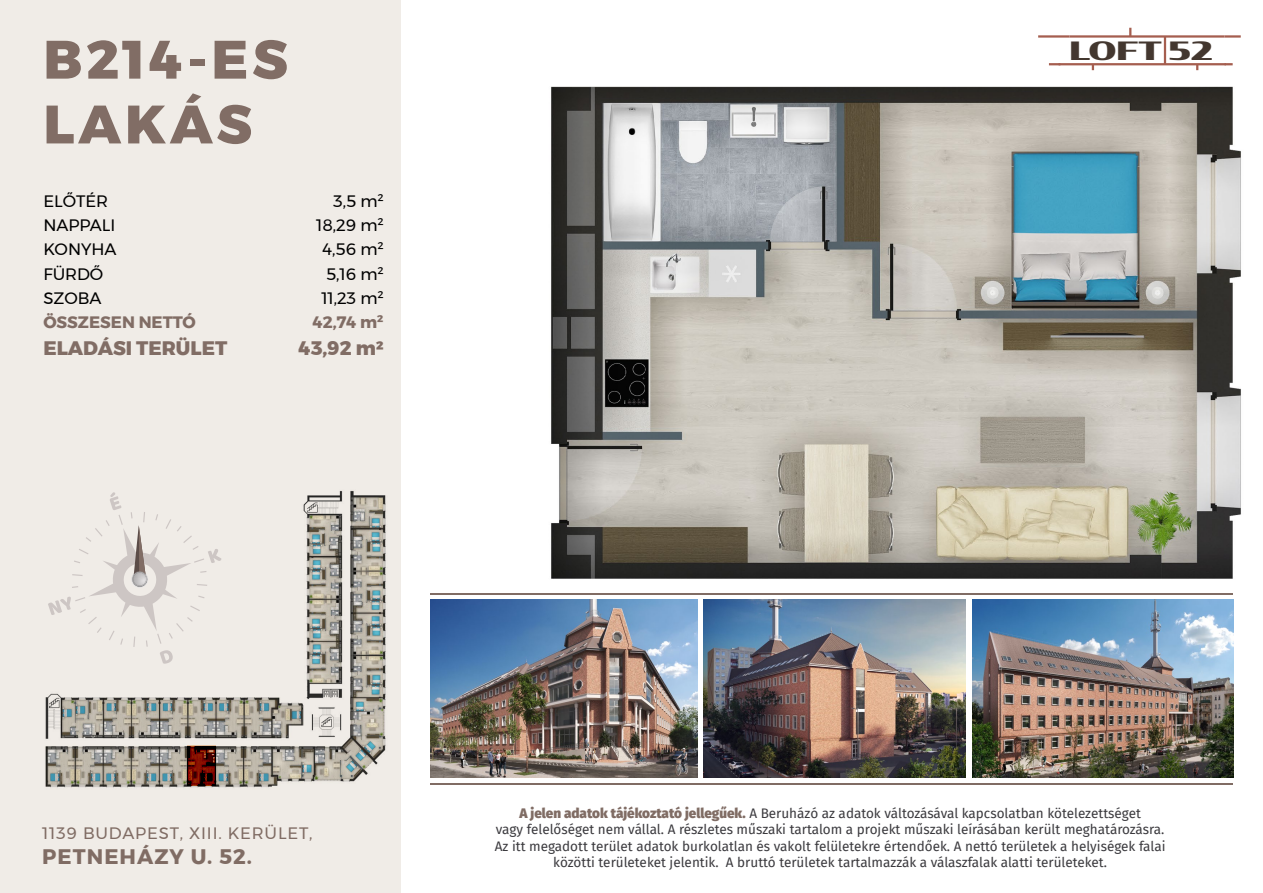
<style>
.page{position:relative;width:1263px;height:893px;background:#fff}
.page>*{position:absolute;margin:0;border:0;box-sizing:border-box;transform-origin:0 0}
.t1{font:800 54px/64.8px "Montserrat";letter-spacing:.075em;color:#816d65}
.t2{font:900 25.05px "Condor Wide";color:#43372f}
.t3{font:700 21px "Montserrat";letter-spacing:.05em;color:#806c64}
.t4{font:800 19.5px "Montserrat";color:#816d65}
.t5{font:16.5px "Montserrat";color:#000}
.t6{font:16.5px "Montserrat";letter-spacing:.05em;color:#806c64}
.t7{font:700 16.5px "Montserrat";color:#816d65}
.t8{font:13.5px/16.2px "Fira Sans";color:#3b3a3e;text-align:center}
.s1{font-weight:900;color:#806c64}
</style>
<div class="page">
<div style="left:0;top:0;width:400px;height:893px;background:#f0ece7"></div>
<svg style="left:1129px;top:28px;width:2px;height:7px"></svg>
<hr style="left:1224px;top:35px;width:17px;height:3px;background:#a55e4f">
<svg style="left:1049px;top:63px;width:9px;height:2px"></svg>
<hr style="left:1038px;top:35px;width:31px;height:3px;background:#a55e4f">
<svg style="left:1226px;top:63px;width:7px;height:2px"></svg>
<hr style="left:1069px;top:35px;width:155px;height:3px;background:#a55e4f">
<hr style="left:1058px;top:63px;width:168px;height:2px;background:#a55e4f">
<hr style="left:1164px;top:36px;width:2px;height:28px;background:#a55e4f">
<img style="left:972px;top:599px;width:261px;height:179px">
<hr style="left:430px;top:593px;width:803px;height:1px;background:#806c64">
<hr style="left:430px;top:784px;width:803px;height:1px;background:#806c64">
<img style="left:431px;top:599px;width:266px;height:179px">
<img style="left:704px;top:599px;width:262px;height:179px">
<img style="left:45px;top:472px;width:356px;height:341px">
<img style="left:551px;top:86px;width:690px;height:493px">
<svg style="left:48px;top:492px;width:173px;height:172px"></svg>
<img style="left:132px;top:572px;width:15px;height:14px">
<svg style="left:187px;top:745px;width:28px;height:41px"></svg>
<h1 class="t1" style="left:43px;top:27px;width:246px">B214-ES<br>LAKÁS</h1>
<p class="t5" style="left:43px;top:189px;width:66px">ELŐTÉR</p>
<p class="t5" style="left:333px;top:189px;width:52px">3,5 m²</p>
<p class="t5" style="left:43px;top:213px;width:74px">NAPPALI</p>
<p class="t5" style="left:316px;top:213px;width:69px">18,29 m²</p>
<p class="t5" style="left:43px;top:237px;width:75px">KONYHA</p>
<p class="t5" style="left:322px;top:237px;width:63px">4,56 m²</p>
<p class="t5" style="left:43px;top:261px;width:61px">FÜRDŐ</p>
<p class="t5" style="left:326px;top:261px;width:59px">5,16 m²</p>
<p class="t5" style="left:43px;top:285px;width:60px">SZOBA</p>
<p class="t5" style="left:321px;top:285px;width:64px">11,23 m²</p>
<p class="t7" style="left:43px;top:309px;width:154px">ÖSSZESEN NETTÓ</p>
<p class="t7" style="left:313px;top:309px;width:72px">42,74 m²</p>
<h3 class="t4" style="left:43px;top:332px;width:185px">ELADÁSI TERÜLET</h3>
<h3 class="t4" style="left:299px;top:332px;width:86px">43,92 m2</h3>
<h2 class="t2" style="left:1069px;top:33px;width:145px">LOFT 52</h2>
<p class="t6" style="left:42px;top:821px;width:272px">1139 BUDAPEST, XIII. KERÜLET,</p>
<h3 class="t3" style="left:42px;top:840px;width:211px">PETNEHÁZY U. 52.</h3>
<p class="t8" style="left:495px;top:805px;width:672px"><span class="s1">A jelen adatok tájékoztató jellegűek.</span> A Beruházó az adatok változásával kapcsolatban kötelezettséget<br>vagy felelőséget nem vállal. A részletes műszaki tartalom a projekt műszaki leírásában került meghatározásra.<br>Az itt megadott terület adatok burkolatlan és vakolt felületekre értendőek. A nettó területek a helyiségek falai közötti területeket jelentik. A bruttó területek tartalmazzák a válaszfalak alatti területeket.</p>
</div>
